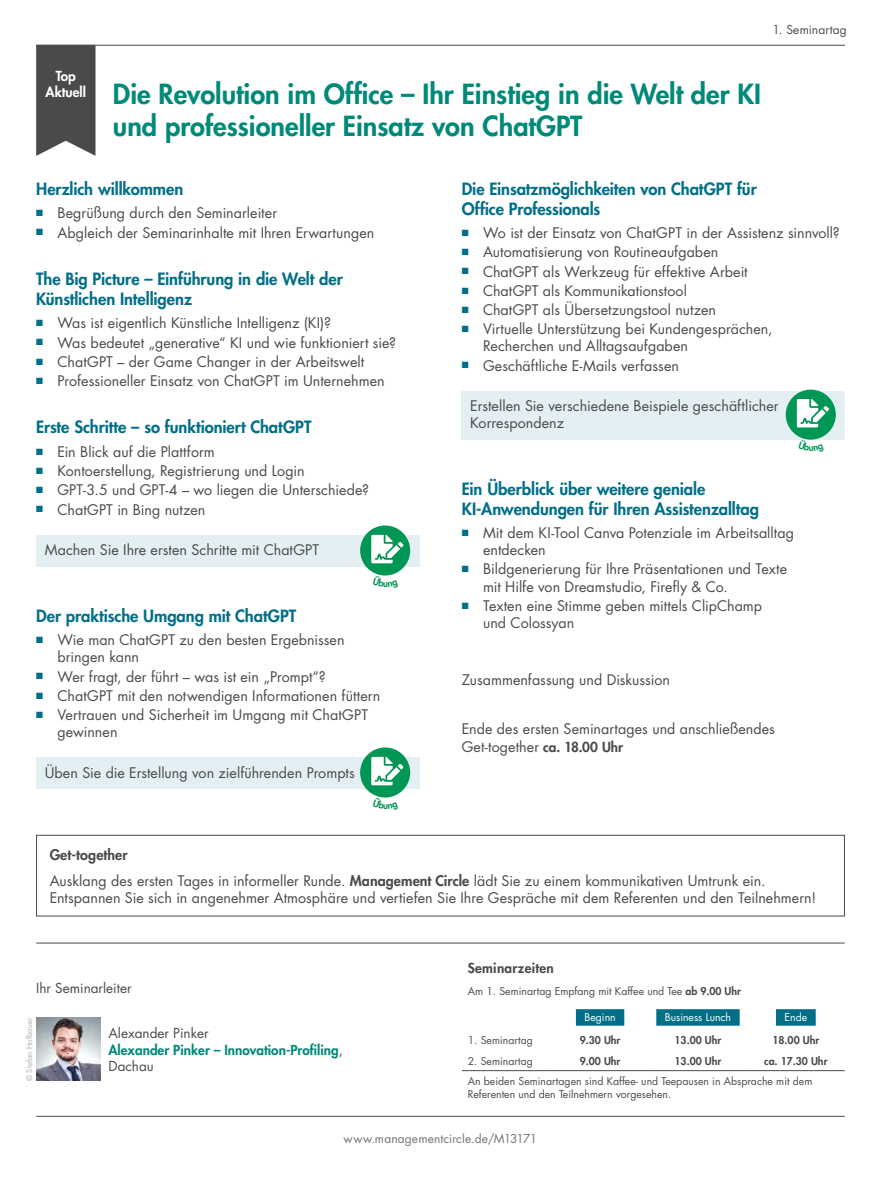
<style>
.page{position:relative;width:881px;height:1178px;background:#fff}
.page>*{position:absolute;margin:0;border:0;box-sizing:border-box;transform-origin:0 0}
.t1{font:800 27px/32.4px "Futura Std";color:#008978}
.t2{font:800 16.5px/19.8px "Futura Std";letter-spacing:-.005em;color:#006f87}
.t3{font:14.25px/17.1px "Futura Std";letter-spacing:.005em;color:#4a4a49}
.t4{font:800 13.5px/16.2px "Futura Std";color:#008978}
.t5{font:13.5px "Futura Std";color:#4a4a49}
.t6{font:800 13.5px "Futura Std";letter-spacing:.02em;color:#4a4a49}
.t7{font:800 13.5px "Futura Std";color:#fff}
.t8{font:12px "Futura Std";letter-spacing:.01em;color:#757474}
.t9{font:12px "Futura Std";letter-spacing:.01em;color:#4a4a49}
.t10{font:10.5px/12.6px "Futura Std";color:#4a4a49}
.t11{font:800 10.5px "Futura Std";color:#4a4a49}
.t12{font:10.5px "Futura Std";color:#fff}
.t13{font:7.5px "Futura Std";letter-spacing:.02em;color:#adadad}
.s1{font-weight:800;font-size:13.5px}
.s2{font-weight:800}
.s3{font-weight:400;color:#4a4a49}
</style>
<div class="page">
<hr style="left:36px;top:943px;width:808px;height:1px;background:#4a4a49">
<hr style="left:36px;top:1116px;width:808px;height:1px;background:#4a4a49">
<div style="left:36px;top:835px;width:808px;height:81px;border:1px solid #4a4a49"></div>
<div style="left:461px;top:391px;width:383px;height:48px;background:#e4eff3"></div>
<div style="left:36px;top:535px;width:383px;height:31px;background:#e4eff3"></div>
<div style="left:36px;top:757px;width:383px;height:31px;background:#e4eff3"></div>
<hr style="left:36px;top:45px;width:808px;height:1px;background:#4a4a49">
<svg style="left:36px;top:45px;width:59px;height:111px;background:#575756"></svg>
<div style="left:360px;top:525px;width:50px;height:50px;background:#009654;border-radius:50%"></div>
<svg style="left:371px;top:535px;width:32px;height:28px"></svg>
<div style="left:785px;top:390px;width:50px;height:50px;background:#009654;border-radius:50%"></div>
<svg style="left:796px;top:399px;width:32px;height:28px"></svg>
<div style="left:360px;top:747px;width:50px;height:50px;background:#009654;border-radius:50%"></div>
<svg style="left:371px;top:757px;width:32px;height:28px"></svg>
<hr style="left:461px;top:1070px;width:90px;height:1px;background:#4a4a49">
<hr style="left:551px;top:1070px;width:97px;height:1px;background:#4a4a49">
<hr style="left:648px;top:1070px;width:98px;height:1px;background:#4a4a49">
<hr style="left:746px;top:1070px;width:98px;height:1px;background:#4a4a49">
<div style="left:575px;top:1009px;width:49px;height:17px;background:#006f87"></div>
<div style="left:656px;top:1009px;width:83px;height:17px;background:#006f87"></div>
<div style="left:775px;top:1009px;width:40px;height:17px;background:#006f87"></div>
<img style="left:36px;top:1017px;width:64px;height:64px">
<p class="t7" style="left:56px;top:68px;width:21px">Top</p>
<h1 class="t1" style="left:113px;top:77px;width:649px;text-indent:-67px"><sup>Aktuell</sup> Die Revolution im Office – Ihr Einstieg in die Welt der KI und professioneller Einsatz von ChatGPT</h1>
<p class="t9" style="left:772px;top:22px;width:76px">1. Seminartag</p>
<p class="t2" style="left:36px;top:179px;width:149px">Herzlich willkommen</p>
<p class="t3" style="left:36px;top:205px;width:242px"><sup>■</sup> Begrüßung durch den Seminarleiter</p>
<p class="t3" style="left:36px;top:224px;width:339px"><sup>■</sup> Abgleich der Seminarinhalte mit Ihren Erwartungen</p>
<p class="t2" style="left:36px;top:269px;width:308px">The Big Picture – Einführung in die Welt der<br>Künstlichen Intelligenz</p>
<p class="t3" style="left:36px;top:315px;width:296px"><sup>■</sup> Was ist eigentlich Künstliche Intelligenz (KI)?</p>
<p class="t3" style="left:36px;top:334px;width:361px"><sup>■</sup> Was bedeutet „generative“ KI und wie funktioniert sie?</p>
<p class="t3" style="left:36px;top:353px;width:329px"><sup>■</sup> ChatGPT – der Game Changer in der Arbeitswelt</p>
<p class="t3" style="left:36px;top:372px;width:350px"><sup>■</sup> Professioneller Einsatz von ChatGPT im Unternehmen</p>
<p class="t2" style="left:36px;top:417px;width:277px">Erste Schritte – so funktioniert ChatGPT</p>
<p class="t3" style="left:36px;top:443px;width:180px"><sup>■</sup> Ein Blick auf die Plattform</p>
<p class="t3" style="left:36px;top:462px;width:270px"><sup>■</sup> Kontoerstellung, Registrierung und Login</p>
<p class="t3" style="left:36px;top:482px;width:334px"><sup>■</sup> GPT-3.5 und GPT-4 – wo liegen die Unterschiede?</p>
<p class="t3" style="left:36px;top:501px;width:171px"><sup>■</sup> ChatGPT in Bing nutzen</p>
<p class="t3" style="left:45px;top:541px;width:276px">Machen Sie Ihre ersten Schritte mit ChatGPT</p>
<p class="t2" style="left:36px;top:606px;width:261px">Der praktische Umgang mit ChatGPT</p>
<p class="t3" style="left:57px;top:631px;width:288px;text-indent:-21px"><sup>■</sup> Wie man ChatGPT zu den besten Ergebnissen bringen kann</p>
<p class="t3" style="left:36px;top:668px;width:291px"><sup>■</sup> Wer fragt, der führt – was ist ein „Prompt“?</p>
<p class="t3" style="left:36px;top:687px;width:345px"><sup>■</sup> ChatGPT mit den notwendigen Informationen füttern</p>
<p class="t3" style="left:57px;top:706px;width:312px;text-indent:-21px"><sup>■</sup> Vertrauen und Sicherheit im Umgang mit ChatGPT gewinnen</p>
<p class="t3" style="left:45px;top:764px;width:311px">Üben Sie die Erstellung von zielführenden Prompts</p>
<p class="t2" style="left:461px;top:179px;width:296px">Die Einsatzmöglichkeiten von ChatGPT für<br>Office Professionals</p>
<p class="t3" style="left:461px;top:225px;width:379px"><sup>■</sup> Wo ist der Einsatz von ChatGPT in der Assistenz sinnvoll?</p>
<p class="t3" style="left:461px;top:244px;width:258px"><sup>■</sup> Automatisierung von Routineaufgaben</p>
<p class="t3" style="left:461px;top:263px;width:287px"><sup>■</sup> ChatGPT als Werkzeug für effektive Arbeit</p>
<p class="t3" style="left:461px;top:282px;width:226px"><sup>■</sup> ChatGPT als Kommunikationstool</p>
<p class="t3" style="left:461px;top:301px;width:256px"><sup>■</sup> ChatGPT als Übersetzungstool nutzen</p>
<p class="t3" style="left:483px;top:321px;width:291px;text-indent:-21px"><sup>■</sup> Virtuelle Unterstützung bei Kundengesprächen,<br>Recherchen und Alltagsaufgaben</p>
<p class="t3" style="left:461px;top:357px;width:219px"><sup>■</sup> Geschäftliche E-Mails verfassen</p>
<p class="t3" style="left:470px;top:397px;width:310px">Erstellen Sie verschiedene Beispiele geschäftlicher<br>Korrespondenz</p>
<p class="t2" style="left:461px;top:479px;width:299px">Ein Überblick über weitere geniale<br>KI-Anwendungen für Ihren Assistenzalltag</p>
<p class="t3" style="left:483px;top:524px;width:312px;text-indent:-21px"><sup>■</sup> Mit dem KI-Tool Canva Potenziale im Arbeitsalltag entdecken</p>
<p class="t3" style="left:483px;top:561px;width:305px;text-indent:-21px"><sup>■</sup> Bildgenerierung für Ihre Präsentationen und Texte mit Hilfe von Dreamstudio, Firefly &amp; Co.</p>
<p class="t3" style="left:483px;top:597px;width:280px;text-indent:-21px"><sup>■</sup> Texten eine Stimme geben mittels ClipChamp und Colossyan</p>
<p class="t3" style="left:461px;top:672px;width:210px">Zusammenfassung und Diskussion</p>
<p class="t3" style="left:461px;top:721px;width:314px">Ende des ersten Seminartages und anschließendes<br>Get-together <span class="s1">ca. 18.00 Uhr</span></p>
<p class="t3" style="left:50px;top:842px;width:717px;line-height:25.7px"><span class="s2">Get-together<br></span>Ausklang des ersten Tages in informeller Runde. <span class="s2">Management Circle</span> lädt Sie zu einem kommunikativen Umtrunk ein.</p>
<p class="t3" style="left:50px;top:889px;width:767px">Entspannen Sie sich in angenehmer Atmosphäre und vertiefen Sie Ihre Gespräche mit dem Referenten und den Teilnehmern!</p>
<p class="t5" style="left:36px;top:979px;width:97px">Ihr Seminarleiter</p>
<p class="t4" style="left:108px;top:1025px;width:236px"><span class="s3">Alexander Pinker<br></span>Alexander Pinker – Innovation-Profiling<span class="s3">,<br>Dachau</span></p>
<p class="t13" style="left:24px;top:1081px;width:65px;rotate:-90deg">© Stefan Hofbauer</p>
<p class="t6" style="left:467px;top:959px;width:87px">Seminarzeiten</p>
<p class="t10" style="left:467px;top:985px;width:275px">Am 1. Seminartag Empfang mit Kaffee und Tee <span class="s2">ab 9.00 Uhr</span></p>
<p class="t12" style="left:584px;top:1010px;width:33px">Beginn</p>
<p class="t12" style="left:664px;top:1010px;width:68px">Business Lunch</p>
<p class="t12" style="left:784px;top:1010px;width:24px">Ende</p>
<p class="t10" style="left:467px;top:1034px;width:67px">1. Seminartag</p>
<p class="t11" style="left:579px;top:1033px;width:42px">9.30 Uhr</p>
<p class="t11" style="left:674px;top:1033px;width:48px">13.00 Uhr</p>
<p class="t11" style="left:772px;top:1033px;width:48px">18.00 Uhr</p>
<p class="t10" style="left:467px;top:1054px;width:67px">2. Seminartag</p>
<p class="t11" style="left:579px;top:1054px;width:42px">9.00 Uhr</p>
<p class="t11" style="left:674px;top:1054px;width:48px">13.00 Uhr</p>
<p class="t11" style="left:764px;top:1054px;width:65px">ca. 17.30 Uhr</p>
<p class="t10" style="left:467px;top:1075px;width:346px">An beiden Seminartagen sind Kaffee- und Teepausen in Absprache mit dem<br>Referenten und den Teilnehmern vorgesehen.</p>
<p class="t8" style="left:343px;top:1131px;width:195px">www.managementcircle.de/M13171</p>
</div>
